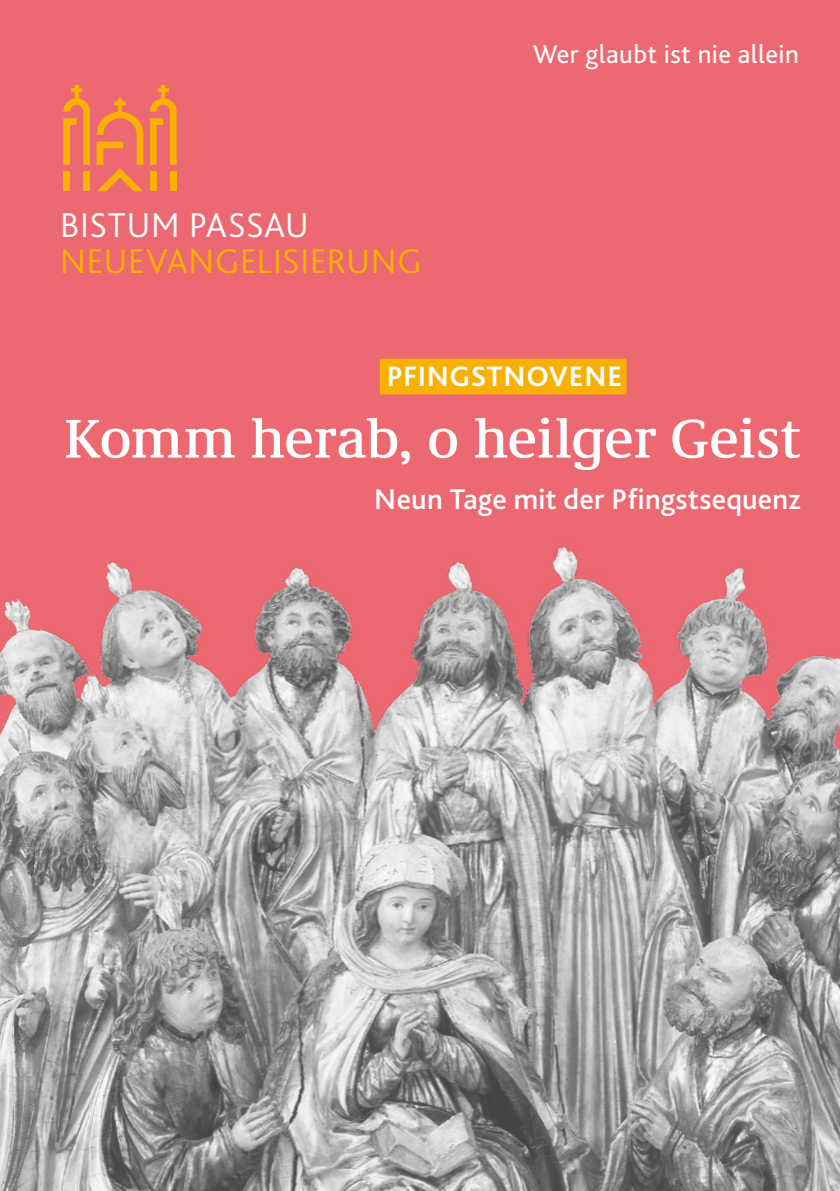
<style>
.page{position:relative;width:840px;height:1191px;background:#fff}
.page>*{position:absolute;margin:0;border:0;box-sizing:border-box;transform-origin:0 0}
.t1{font:500 56.4px "Demos Next Pro";letter-spacing:-.01em;color:#fff}
.t2{font:300 36px "Bliss Pro";letter-spacing:.02em;color:#f9b000}
.t3{font:300 36px "Bliss Pro";letter-spacing:.015em;color:#fff}
.t4{font:500 29.8px "Bliss Pro";letter-spacing:.005em;color:#fff}
.t5{font:700 29.4px "Bliss Pro";letter-spacing:.025em;color:#fff}
.t6{font:26.8px "Bliss Pro";letter-spacing:.015em;color:#fff}
</style>
<div class="page">
<div style="left:0;top:0;width:839px;height:1191px;background:#ed6971"></div>
<img style="left:0;top:160px;width:839px;height:1031px">
<div style="left:379px;top:359px;width:247px;height:35px;background:#f9b000"></div>
<div style="left:63px;top:171px;width:7px;height:20px;background:#f9b000"></div>
<div style="left:83px;top:171px;width:7px;height:20px;background:#f9b000"></div>
<div style="left:170px;top:171px;width:6px;height:20px;background:#f9b000"></div>
<div style="left:150px;top:171px;width:6px;height:20px;background:#f9b000"></div>
<svg style="left:63px;top:85px;width:27px;height:80px"></svg>
<svg style="left:150px;top:85px;width:26px;height:80px"></svg>
<svg style="left:97px;top:98px;width:46px;height:93px"></svg>
<p class="t3" style="left:60px;top:203px;width:250px">BISTUM PASSAU</p>
<p class="t2" style="left:60px;top:239px;width:363px">NEUEVANGELISIERUNG</p>
<p class="t6" style="left:532px;top:38px;width:267px">Wer glaubt ist nie allein</p>
<p class="t5" style="left:386px;top:358px;width:237px">PFINGSTNOVENE</p>
<h1 class="t1" style="left:64px;top:400px;width:737px">Komm herab, o heilger Geist</h1>
<p class="t4" style="left:374px;top:480px;width:427px">Neun Tage mit der Pfingstsequenz</p>
</div>
